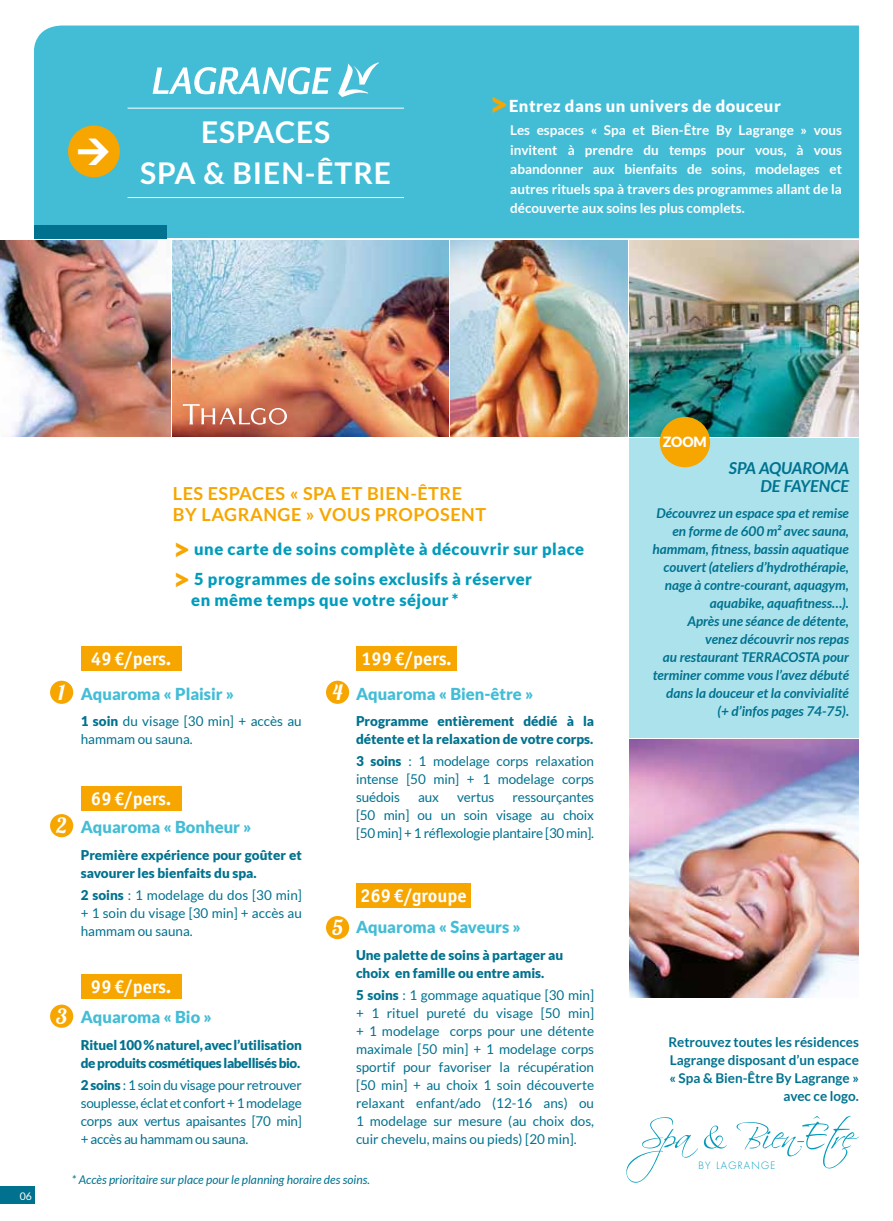
<style>
.page{position:relative;width:893px;height:1221px;background:#fff}
.page>*{position:absolute;margin:0;border:0;box-sizing:border-box;transform-origin:0 0}
.t1{font:700 30px/41.8px "Lato";letter-spacing:.03em;color:#fff;text-align:center}
.t2{font:21px "Lobster 1.4";color:#fff}
.t3{font:700 18.6px "Officina Sans Std";color:#fff}
.t4{font:700 18px/21px "Lato";letter-spacing:.03em;color:#f7a600}
.t5{font:900 16.5px/29.5px "Lato";letter-spacing:.03em;color:#009cbc}
.t6{font:900 16.5px "Lato";color:#43bdd6}
.t7{font:900 16.5px "Lato";letter-spacing:.03em;color:#fff}
.t8{font:italic 700 16.5px/18px "Lato";color:#00728f;text-align:right}
.t9{font:900 14.1px "Lato";color:#fff}
.t10{font:13.5px/18px "Lato";letter-spacing:-.01em;color:#00728f;text-align:justify}
.t11{font:italic 700 13.5px/18px "Lato";color:#00728f;text-align:right}
.t12{font:700 13.5px/19.5px "Lato";color:#fff;text-align:justify}
.t13{font:900 13.5px/18px "Lato";color:#00728f}
.t14{font:700 13.5px/18px "Lato";color:#00728f;text-align:right}
.t15{font:900 13.5px/18px "Lato";letter-spacing:-.03em;color:#00728f}
.t16{font:italic 12px "Lato";color:#00728f}
.t17{font:10.5px "Lato";color:#fff}
.t18{font:300 9.9px "Futura";letter-spacing:.13em;color:#009cbc}
.s1{font-size:33px;color:#f7a600}
.s2{font-size:30px;color:#f7a600}
.s3{font-weight:900}
</style>
<div class="page">
<div style="left:34px;top:26px;width:825px;height:212px;background:#43bdd6"></div>
<img style="left:0;top:240px;width:170px;height:196px">
<img style="left:172px;top:240px;width:277px;height:196px">
<img style="left:629px;top:240px;width:230px;height:196px">
<img style="left:451px;top:240px;width:176px;height:196px">
<div style="left:68px;top:125px;width:52px;height:52px;background:#f7a600;border-radius:50%"></div>
<hr style="left:128px;top:108px;width:276px;height:1px;background:#fff">
<hr style="left:128px;top:197px;width:276px;height:1px;background:#fff">
<svg style="left:183px;top:404px;width:104px;height:20px;background:#d68c73"></svg>
<div style="left:629px;top:438px;width:230px;height:299px;background:#ace2ec"></div>
<div style="left:660px;top:417px;width:50px;height:50px;background:#f7a600;border-radius:50%"></div>
<div style="left:0;top:1186px;width:34px;height:17px;background:#00728f"></div>
<div style="left:34px;top:225px;width:133px;height:13px;background:#00728f"></div>
<img style="left:629px;top:739px;width:230px;height:258px">
<div style="left:50px;top:680px;width:23px;height:23px;background:#f7a600;border-radius:50%"></div>
<div style="left:326px;top:680px;width:23px;height:23px;background:#f7a600;border-radius:50%"></div>
<div style="left:326px;top:915px;width:23px;height:24px;background:#f7a600;border-radius:50%"></div>
<div style="left:50px;top:814px;width:23px;height:23px;background:#f7a600;border-radius:50%"></div>
<div style="left:50px;top:1004px;width:23px;height:23px;background:#f7a600;border-radius:50%"></div>
<svg style="left:626px;top:1115px;width:233px;height:67px"></svg>
<svg style="left:153px;top:67px;width:178px;height:27px"></svg>
<svg style="left:338px;top:62px;width:41px;height:35px"></svg>
<div style="left:81px;top:646px;width:101px;height:25px;background:#f7a600"></div>
<div style="left:356px;top:646px;width:101px;height:25px;background:#f7a600"></div>
<div style="left:356px;top:882px;width:115px;height:25px;background:#f7a600"></div>
<div style="left:81px;top:785px;width:101px;height:25px;background:#f7a600"></div>
<div style="left:81px;top:973px;width:101px;height:25px;background:#f7a600"></div>
<h1 class="t1" style="left:140px;top:110px;width:252px">ESPACES<br>SPA &amp; BIEN-ÊTRE</h1>
<p class="t7" style="left:489px;top:96px;width:293px"><span class="s1">&gt;</span>Entrez dans un univers de douceur</p>
<p class="t12" style="left:510px;top:120px;width:333px">Les espaces « Spa et Bien-Être By Lagrange » vous invitent à prendre du temps pour vous, à vous abandonner aux bienfaits de soins, modelages et autres rituels spa à travers des programmes allant de la découverte aux soins les plus complets.</p>
<p class="t17" style="left:20px;top:1189px;width:14px">06</p>
<h3 class="t4" style="left:173px;top:483px;width:315px">LES ESPACES « SPA ET BIEN-ÊTRE<br>BY LAGRANGE » VOUS PROPOSENT</h3>
<p class="t5" style="left:173px;top:534px;width:413px"><span class="s2">&gt;</span> une carte de soins complète à découvrir sur place <span class="s2">&gt;</span> 5 programmes de soins exclusifs à réserver</p>
<p class="t5" style="left:191px;top:584px;width:269px">en même temps que votre séjour *</p>
<h3 class="t3" style="left:91px;top:647px;width:82px">49€/pers.</h3>
<h3 class="t3" style="left:361px;top:647px;width:92px">199€/pers.</h3>
<h2 class="t2" style="left:58px;top:679px;width:8px">1</h2>
<h2 class="t2" style="left:333px;top:679px;width:12px">4</h2>
<p class="t6" style="left:81px;top:684px;width:155px">Aquaroma « Plaisir »</p>
<p class="t10" style="left:81px;top:712px;width:223px"><span class="s3">1 soin</span> du visage [30 min] + accès au hammam ou sauna.</p>
<h2 class="t2" style="left:56px;top:812px;width:12px">2</h2>
<h3 class="t3" style="left:91px;top:787px;width:82px">69€/pers.</h3>
<p class="t6" style="left:81px;top:817px;width:172px">Aquaroma « Bonheur »</p>
<p class="t13" style="left:81px;top:845px;width:223px">Première expérience pour goûter et savourer les bienfaits du spa.</p>
<p class="t10" style="left:81px;top:885px;width:223px"><span class="s3">2 soins</span> : 1 modelage du dos [30 min] + 1 soin du visage [30 min] + accès au hammam ou sauna.</p>
<h2 class="t2" style="left:56px;top:1002px;width:12px">3</h2>
<h3 class="t3" style="left:91px;top:974px;width:82px">99€/pers.</h3>
<p class="t6" style="left:81px;top:1007px;width:133px">Aquaroma « Bio »</p>
<p class="t15" style="left:81px;top:1035px;width:223px">Rituel 100% naturel, avec l’utilisation de produits cosmétiques labellisés bio.</p>
<p class="t10" style="left:81px;top:1076px;width:223px"><span class="s3">2 soins</span> : 1 soin du visage pour retrouver souplesse, éclat et confort + 1 modelage corps aux vertus apaisantes [70 min] + accès au hammam ou sauna.</p>
<h2 class="t2" style="left:332px;top:914px;width:12px">5</h2>
<p class="t6" style="left:356px;top:684px;width:179px">Aquaroma « Bien-être »</p>
<p class="t13" style="left:356px;top:712px;width:240px">Programme entièrement dédié à la détente et la relaxation de votre corps.</p>
<p class="t10" style="left:356px;top:752px;width:240px"><span class="s3">3 soins</span> : 1 modelage corps relaxation intense [50 min] + 1 modelage corps suédois</p>
<p class="t10" style="left:356px;top:788px;width:240px;text-indent:156px">ressourçantes [50 min] ou un soin visage au choix [50 min] + 1 réflexologie plantaire [30 min].</p>
<p class="t10" style="left:418px;top:788px;width:22px">aux</p>
<p class="t10" style="left:457px;top:788px;width:38px">vertus</p>
<h3 class="t3" style="left:360px;top:884px;width:108px">269€/groupe</h3>
<p class="t6" style="left:356px;top:917px;width:166px">Aquaroma « Saveurs »</p>
<p class="t13" style="left:356px;top:945px;width:209px">Une palette de soins à partager au choix en famille ou entre amis.</p>
<p class="t10" style="left:356px;top:986px;width:240px"><span class="s3">5 soins</span> : 1 gommage aquatique [30 min] + 1 rituel pureté du visage [50 min] + 1 modelage corps pour une détente maximale [50 min] + 1 modelage corps sportif pour favoriser la récupération [50 min] + au choix 1 soin découverte relaxant enfant/ado (12-16 ans) ou 1 modelage sur mesure (au choix dos, cuir chevelu, mains ou pieds) [20 min].</p>
<p class="t16" style="left:72px;top:1172px;width:299px">* Accès prioritaire sur place pour le planning horaire des soins.</p>
<p class="t9" style="left:663px;top:434px;width:46px">ZOOM</p>
<p class="t8" style="left:729px;top:459px;width:122px">SPA AQUAROMA<br>DE FAYENCE</p>
<p class="t11" style="left:653px;top:504px;width:198px">Découvrez un espace spa et remise en forme de 600 m² avec sauna, hammam, fitness, bassin aquatique couvert (ateliers d’hydrothérapie, nage à contre-courant, aquagym, aquabike, aquafitness…).<br>Après une séance de détente, venez découvrir nos repas<br>au restaurant TERRACOSTA pour terminer comme vous l’avez débuté dans la douceur et la convivialité (+ d’infos pages 74-75).</p>
<p class="t14" style="left:668px;top:1032px;width:192px">Retrouvez toutes les résidences<br>Lagrange disposant d’un espace « Spa &amp; Bien-Être By Lagrange » avec ce logo.</p>
<p class="t18" style="left:698px;top:1158px;width:78px">BY LAGRANGE</p>
</div>
